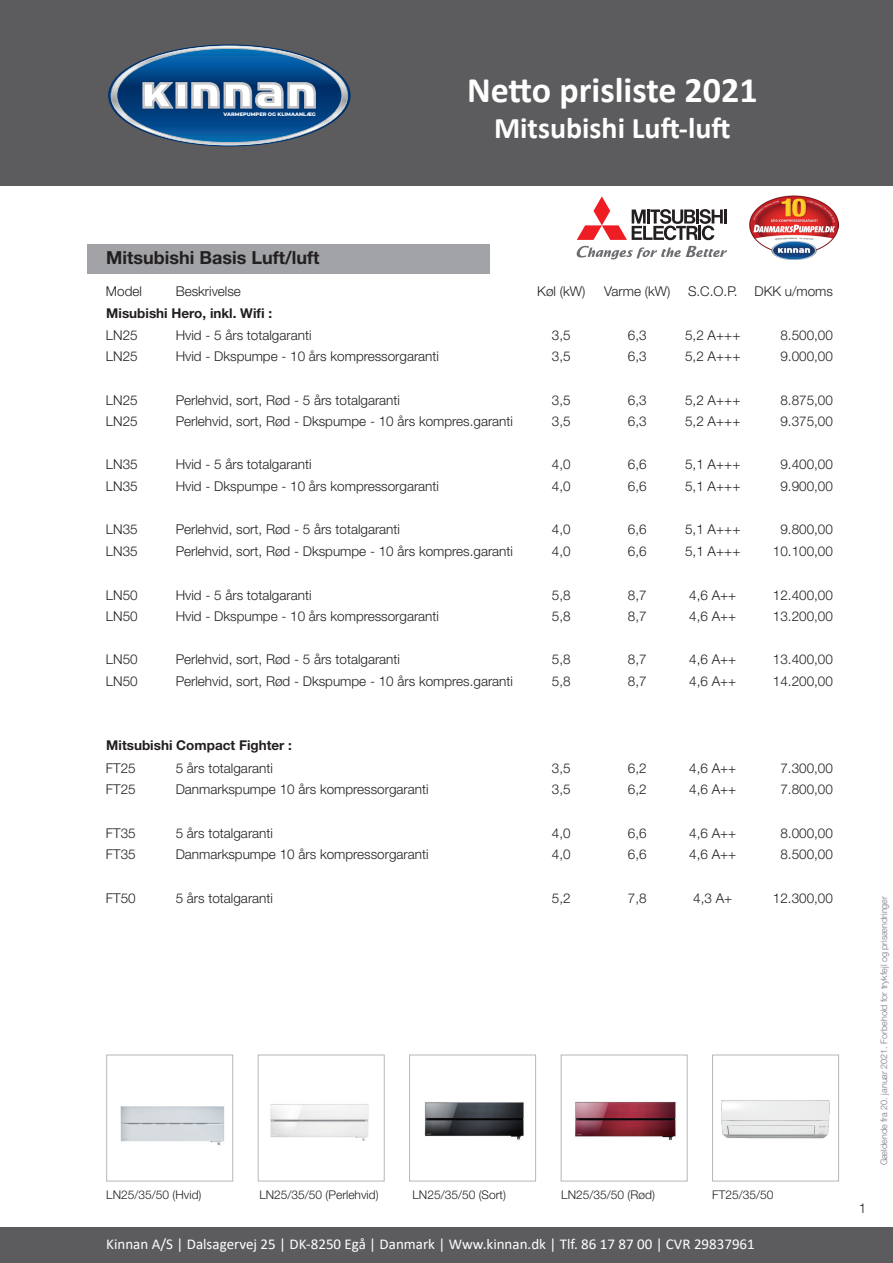
<style>
.page{position:relative;width:893px;height:1263px;background:#fff}
.page>*{position:absolute;margin:0;border:0;box-sizing:border-box;transform-origin:0 0}
.t1{font:700 36px "Calibri";color:#fff}
.t2{font:700 30px "Calibri";color:#fff}
.Paragraph_Style_1{font:700 18px "Helvetica Neue LT Std";color:#231f20}
.t3{font:15px "Calibri";color:#fff}
.Prisliste_tabel{font:300 13.5px "Helvetica Neue LT Std";color:#231f20}
.Pris{font:300 13.5px "Helvetica Neue LT Std";color:#231f20}
.Tabel_produkt{font:700 13.5px "Helvetica Neue LT Std";color:#231f20}
.Produktbillede_tekst{font:300 12px "Helvetica Neue LT Std";color:#231f20}
.t4{font:300 9px "Helvetica Neue LT Std";color:#76787b}
.t5{font:800 5.1px "Montserrat";color:#fff}
</style>
<div class="page">
<div style="left:0;top:0;width:893px;height:186px;background:#5c5c5f"></div>
<svg style="left:109px;top:45px;width:241px;height:101px"></svg>
<div style="left:0;top:1227px;width:893px;height:36px;background:#5c5c5f"></div>
<div style="left:87px;top:244px;width:403px;height:30px;background:#a1a3a6"></div>
<svg style="left:577px;top:246px;width:150px;height:13px"></svg>
<hr style="left:724px;top:209px;width:3px;height:15px;background:#231f20">
<svg style="left:577px;top:196px;width:146px;height:44px"></svg>
<img style="left:750px;top:195px;width:89px;height:64px">
<img style="left:120px;top:1106px;width:105px;height:39px">
<img style="left:270px;top:1104px;width:99px;height:37px">
<img style="left:424px;top:1102px;width:100px;height:38px">
<img style="left:575px;top:1101px;width:101px;height:40px">
<img style="left:721px;top:1100px;width:109px;height:39px">
<p class="t5" style="left:224px;top:111px;width:94px">VARMEPUMPER OG KLIMAANLÆG</p>
<h1 class="t1" style="left:467px;top:64px;width:292px">Netto prisliste 2021</h1>
<h2 class="t2" style="left:494px;top:106px;width:238px">Mitsubishi Luft-luft</h2>
<p class="Paragraph_Style_1" style="left:106px;top:246px;width:215px">Mitsubishi Basis Luft/luft</p>
<p class="Prisliste_tabel" style="left:106px;top:283px;width:38px">Model</p>
<p class="Prisliste_tabel" style="left:176px;top:283px;width:67px">Beskrivelse</p>
<p class="Prisliste_tabel" style="left:537px;top:283px;width:50px">Køl (kW)</p>
<p class="Prisliste_tabel" style="left:604px;top:283px;width:68px">Varme (kW)</p>
<p class="Prisliste_tabel" style="left:688px;top:283px;width:51px">S.C.O.P.</p>
<p class="Pris" style="left:754px;top:283px;width:80px">DKK u/moms</p>
<p class="Prisliste_tabel" style="left:106px;top:326px;width:33px">LN25</p>
<p class="Prisliste_tabel" style="left:176px;top:326px;width:137px">Hvid - 5 års totalgaranti</p>
<p class="Prisliste_tabel" style="left:552px;top:326px;width:20px">3,5</p>
<p class="Prisliste_tabel" style="left:628px;top:326px;width:20px">6,3</p>
<p class="Prisliste_tabel" style="left:685px;top:326px;width:57px">5,2 A+++</p>
<p class="Pris" style="left:780px;top:326px;width:54px">8.500,00</p>
<p class="Prisliste_tabel" style="left:106px;top:348px;width:33px">LN25</p>
<p class="Prisliste_tabel" style="left:176px;top:348px;width:265px">Hvid - Dkspumpe - 10 års kompressorgaranti</p>
<p class="Prisliste_tabel" style="left:552px;top:348px;width:20px">3,5</p>
<p class="Prisliste_tabel" style="left:628px;top:348px;width:20px">6,3</p>
<p class="Prisliste_tabel" style="left:685px;top:348px;width:57px">5,2 A+++</p>
<p class="Pris" style="left:780px;top:348px;width:54px">9.000,00</p>
<p class="Prisliste_tabel" style="left:106px;top:391px;width:33px">LN25</p>
<p class="Prisliste_tabel" style="left:176px;top:391px;width:226px">Perlehvid, sort, Rød - 5 års totalgaranti</p>
<p class="Prisliste_tabel" style="left:552px;top:391px;width:20px">3,5</p>
<p class="Prisliste_tabel" style="left:628px;top:391px;width:20px">6,3</p>
<p class="Prisliste_tabel" style="left:685px;top:391px;width:57px">5,2 A+++</p>
<p class="Pris" style="left:780px;top:391px;width:54px">8.875,00</p>
<p class="Prisliste_tabel" style="left:106px;top:413px;width:33px">LN25</p>
<p class="Prisliste_tabel" style="left:176px;top:413px;width:339px">Perlehvid, sort, Rød - Dkspumpe - 10 års kompres.garanti</p>
<p class="Prisliste_tabel" style="left:552px;top:413px;width:20px">3,5</p>
<p class="Prisliste_tabel" style="left:628px;top:413px;width:20px">6,3</p>
<p class="Prisliste_tabel" style="left:685px;top:413px;width:57px">5,2 A+++</p>
<p class="Pris" style="left:780px;top:413px;width:54px">9.375,00</p>
<p class="Prisliste_tabel" style="left:106px;top:456px;width:33px">LN35</p>
<p class="Prisliste_tabel" style="left:176px;top:456px;width:137px">Hvid - 5 års totalgaranti</p>
<p class="Prisliste_tabel" style="left:552px;top:456px;width:20px">4,0</p>
<p class="Prisliste_tabel" style="left:628px;top:456px;width:20px">6,6</p>
<p class="Prisliste_tabel" style="left:685px;top:456px;width:57px">5,1 A+++</p>
<p class="Pris" style="left:780px;top:456px;width:54px">9.400,00</p>
<p class="Prisliste_tabel" style="left:106px;top:478px;width:33px">LN35</p>
<p class="Prisliste_tabel" style="left:176px;top:478px;width:265px">Hvid - Dkspumpe - 10 års kompressorgaranti</p>
<p class="Prisliste_tabel" style="left:552px;top:478px;width:20px">4,0</p>
<p class="Prisliste_tabel" style="left:628px;top:478px;width:20px">6,6</p>
<p class="Prisliste_tabel" style="left:685px;top:478px;width:57px">5,1 A+++</p>
<p class="Pris" style="left:780px;top:478px;width:54px">9.900,00</p>
<p class="Prisliste_tabel" style="left:106px;top:521px;width:33px">LN35</p>
<p class="Prisliste_tabel" style="left:176px;top:521px;width:226px">Perlehvid, sort, Rød - 5 års totalgaranti</p>
<p class="Prisliste_tabel" style="left:552px;top:521px;width:20px">4,0</p>
<p class="Prisliste_tabel" style="left:628px;top:521px;width:20px">6,6</p>
<p class="Prisliste_tabel" style="left:685px;top:521px;width:57px">5,1 A+++</p>
<p class="Pris" style="left:780px;top:521px;width:54px">9.800,00</p>
<p class="Prisliste_tabel" style="left:106px;top:543px;width:33px">LN35</p>
<p class="Prisliste_tabel" style="left:176px;top:543px;width:339px">Perlehvid, sort, Rød - Dkspumpe - 10 års kompres.garanti</p>
<p class="Prisliste_tabel" style="left:552px;top:543px;width:20px">4,0</p>
<p class="Prisliste_tabel" style="left:628px;top:543px;width:20px">6,6</p>
<p class="Prisliste_tabel" style="left:685px;top:543px;width:57px">5,1 A+++</p>
<p class="Pris" style="left:773px;top:543px;width:62px">10.100,00</p>
<p class="Prisliste_tabel" style="left:106px;top:586px;width:33px">LN50</p>
<p class="Prisliste_tabel" style="left:176px;top:586px;width:137px">Hvid - 5 års totalgaranti</p>
<p class="Prisliste_tabel" style="left:552px;top:586px;width:20px">5,8</p>
<p class="Prisliste_tabel" style="left:628px;top:586px;width:20px">8,7</p>
<p class="Prisliste_tabel" style="left:689px;top:586px;width:49px">4,6 A++</p>
<p class="Pris" style="left:773px;top:586px;width:62px">12.400,00</p>
<p class="Prisliste_tabel" style="left:106px;top:608px;width:33px">LN50</p>
<p class="Prisliste_tabel" style="left:176px;top:608px;width:265px">Hvid - Dkspumpe - 10 års kompressorgaranti</p>
<p class="Prisliste_tabel" style="left:552px;top:608px;width:20px">5,8</p>
<p class="Prisliste_tabel" style="left:628px;top:608px;width:20px">8,7</p>
<p class="Prisliste_tabel" style="left:689px;top:608px;width:49px">4,6 A++</p>
<p class="Pris" style="left:773px;top:608px;width:62px">13.200,00</p>
<p class="Prisliste_tabel" style="left:106px;top:651px;width:33px">LN50</p>
<p class="Prisliste_tabel" style="left:176px;top:651px;width:226px">Perlehvid, sort, Rød - 5 års totalgaranti</p>
<p class="Prisliste_tabel" style="left:552px;top:651px;width:20px">5,8</p>
<p class="Prisliste_tabel" style="left:628px;top:651px;width:20px">8,7</p>
<p class="Prisliste_tabel" style="left:689px;top:651px;width:49px">4,6 A++</p>
<p class="Pris" style="left:773px;top:651px;width:62px">13.400,00</p>
<p class="Prisliste_tabel" style="left:106px;top:673px;width:33px">LN50</p>
<p class="Prisliste_tabel" style="left:176px;top:673px;width:339px">Perlehvid, sort, Rød - Dkspumpe - 10 års kompres.garanti</p>
<p class="Prisliste_tabel" style="left:552px;top:673px;width:20px">5,8</p>
<p class="Prisliste_tabel" style="left:628px;top:673px;width:20px">8,7</p>
<p class="Prisliste_tabel" style="left:689px;top:673px;width:49px">4,6 A++</p>
<p class="Pris" style="left:773px;top:673px;width:62px">14.200,00</p>
<p class="Tabel_produkt" style="left:106px;top:305px;width:167px">Misubishi Hero, inkl. Wifi :</p>
<p class="Tabel_produkt" style="left:106px;top:736px;width:187px">Mitsubishi Compact Fighter :</p>
<p class="Prisliste_tabel" style="left:106px;top:760px;width:31px">FT25</p>
<p class="Prisliste_tabel" style="left:176px;top:760px;width:99px">5 års totalgaranti</p>
<p class="Prisliste_tabel" style="left:552px;top:760px;width:20px">3,5</p>
<p class="Prisliste_tabel" style="left:628px;top:760px;width:20px">6,2</p>
<p class="Prisliste_tabel" style="left:689px;top:760px;width:49px">4,6 A++</p>
<p class="Pris" style="left:780px;top:760px;width:54px">7.300,00</p>
<p class="Prisliste_tabel" style="left:106px;top:781px;width:31px">FT25</p>
<p class="Prisliste_tabel" style="left:176px;top:781px;width:254px">Danmarkspumpe 10 års kompressorgaranti</p>
<p class="Prisliste_tabel" style="left:552px;top:781px;width:20px">3,5</p>
<p class="Prisliste_tabel" style="left:628px;top:781px;width:20px">6,2</p>
<p class="Prisliste_tabel" style="left:689px;top:781px;width:49px">4,6 A++</p>
<p class="Prisliste_tabel" style="left:780px;top:781px;width:54px">7.800,00</p>
<p class="Prisliste_tabel" style="left:106px;top:824px;width:31px">FT35</p>
<p class="Prisliste_tabel" style="left:176px;top:824px;width:99px">5 års totalgaranti</p>
<p class="Prisliste_tabel" style="left:552px;top:824px;width:20px">4,0</p>
<p class="Prisliste_tabel" style="left:628px;top:824px;width:20px">6,6</p>
<p class="Prisliste_tabel" style="left:689px;top:824px;width:49px">4,6 A++</p>
<p class="Pris" style="left:780px;top:824px;width:54px">8.000,00</p>
<p class="Prisliste_tabel" style="left:106px;top:846px;width:31px">FT35</p>
<p class="Prisliste_tabel" style="left:176px;top:846px;width:254px">Danmarkspumpe 10 års kompressorgaranti</p>
<p class="Prisliste_tabel" style="left:552px;top:846px;width:20px">4,0</p>
<p class="Prisliste_tabel" style="left:628px;top:846px;width:20px">6,6</p>
<p class="Prisliste_tabel" style="left:689px;top:846px;width:49px">4,6 A++</p>
<p class="Pris" style="left:780px;top:846px;width:54px">8.500,00</p>
<p class="Prisliste_tabel" style="left:106px;top:889px;width:31px">FT50</p>
<p class="Prisliste_tabel" style="left:176px;top:889px;width:99px">5 års totalgaranti</p>
<p class="Prisliste_tabel" style="left:552px;top:889px;width:20px">5,2</p>
<p class="Prisliste_tabel" style="left:628px;top:889px;width:20px">7,8</p>
<p class="Prisliste_tabel" style="left:693px;top:889px;width:41px">4,3 A+</p>
<p class="Pris" style="left:773px;top:889px;width:62px">12.300,00</p>
<p class="Produktbillede_tekst" style="left:106px;top:1188px;width:97px">LN25/35/50 (Hvid)</p>
<p class="Produktbillede_tekst" style="left:259px;top:1188px;width:121px">LN25/35/50 (Perlehvid)</p>
<p class="Produktbillede_tekst" style="left:412px;top:1188px;width:95px">LN25/35/50 (Sort)</p>
<p class="Produktbillede_tekst" style="left:561px;top:1188px;width:95px">LN25/35/50 (Rød)</p>
<p class="Produktbillede_tekst" style="left:712px;top:1188px;width:63px">FT25/35/50</p>
<p class="t3" style="left:106px;top:1233px;width:650px">Kinnan A/S | Dalsagervej 25 | DK-8250 Egå | Danmark | Www.kinnan.dk | Tlf. 86 17 87 00 | CVR 29837961</p>
<p class="Prisliste_tabel" style="left:859px;top:1200px;width:9px">1</p>
<p class="t4" style="left:878px;top:1165px;width:271px;rotate:-90deg">Gældende fra 20. januar 2021. Forbehold for trykfejl og prisændringer</p>
</div>
